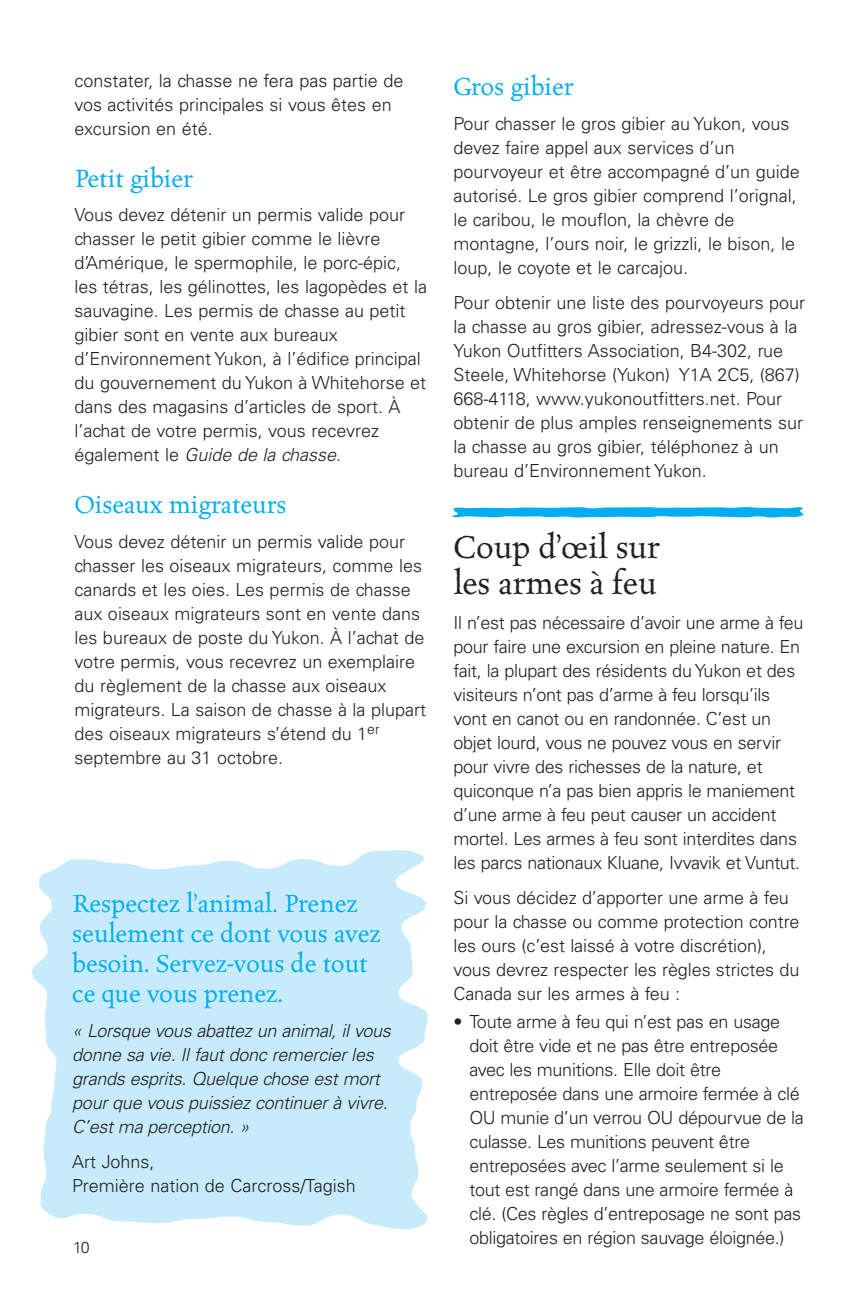
<style>
.page{position:relative;width:864px;height:1296px;background:#fff}
.page>*{position:absolute;margin:0;border:0;box-sizing:border-box;transform-origin:0 0}
.t1{font:36px/36px "Celestia Antiqua";color:#231f1f}
.t2{font:28px/30px "Celestia Antiqua";color:#00adef}
.t3{font:300 18px/24px "Univers";color:#231f1f}
.t4{font:italic 300 18px/24px "Univers";letter-spacing:-.015em;color:#231f1f}
.t5{font:300 16px "Univers";color:#231f1f}
.s1{font-style:italic}
</style>
<div class="page">
<svg style="left:452px;top:507px;width:352px;height:11px;background:#2ebbf1"></svg>
<svg style="left:32px;top:850px;width:396px;height:380px;background:#ceedfb"></svg>
<p class="t3" style="left:74px;top:70px;width:330px">constater, la chasse ne fera pas partie de vos activités principales si vous êtes en excursion en été.</p>
<h2 class="t2" style="left:74px;top:165px;width:120px">Petit gibier</h2>
<p class="t3" style="left:74px;top:205px;width:354px">Vous devez détenir un permis valide pour chasser le petit gibier comme le lièvre d’Amérique, le spermophile, le porc-épic, les tétras, les gélinottes, les lagopèdes et la sauvagine. Les permis de chasse au petit gibier sont en vente aux bureaux d’Environnement Yukon, à l’édifice principal du gouvernement du Yukon à Whitehorse et dans des magasins d’articles de sport. À l’achat de votre permis, vous recevrez également le <span class="s1">Guide de la chasse</span>.</p>
<h2 class="t2" style="left:74px;top:491px;width:214px">Oiseaux migrateurs</h2>
<p class="t3" style="left:74px;top:531px;width:353px">Vous devez détenir un permis valide pour chasser les oiseaux migrateurs, comme les canards et les oies. Les permis de chasse aux oiseaux migrateurs sont en vente dans les bureaux de poste du Yukon. À l’achat de votre permis, vous recevrez un exemplaire du règlement de la chasse aux oiseaux migrateurs. La saison de chasse à la plupart des oiseaux migrateurs s’étend du 1<sup>er </sup>septembre au 31 octobre.</p>
<h2 class="t2" style="left:72px;top:891px;width:310px">Respectez l’animal. Prenez seulement ce dont vous avez besoin. Servez-vous de tout ce que vous prenez.</h2>
<p class="t4" style="left:72px;top:1020px;width:320px">« Lorsque vous abattez un animal, il vous donne sa vie. Il faut donc remercier les grands esprits. Quelque chose est mort pour que vous puissiez continuer à vivre.<br>C’est ma perception. »</p>
<p class="t3" style="left:72px;top:1151px;width:285px">Art Johns,<br>Première nation de Carcross/Tagish</p>
<p class="t5" style="left:73px;top:1242px;width:18px">10</p>
<h2 class="t2" style="left:453px;top:73px;width:122px">Gros gibier</h2>
<p class="t3" style="left:453px;top:113px;width:348px">Pour chasser le gros gibier au Yukon, vous devez faire appel aux services d’un pourvoyeur et être accompagné d’un guide autorisé. Le gros gibier comprend l’orignal, le caribou, le mouflon, la chèvre de montagne, l’ours noir, le grizzli, le bison, le loup, le coyote et le carcajou.</p>
<p class="t3" style="left:453px;top:292px;width:353px">Pour obtenir une liste des pourvoyeurs pour la chasse au gros gibier, adressez-vous à la Yukon Outfitters Association, B4-302, rue Steele, Whitehorse (Yukon) Y1A 2C5, (867)<br>668-4118, www.yukonoutfitters.net. Pour obtenir de plus amples renseignements sur la chasse au gros gibier, téléphonez à un bureau d’Environnement Yukon.</p>
<h1 class="t1" style="left:453px;top:532px;width:208px">Coup d’œil sur les armes à feu</h1>
<p class="t3" style="left:453px;top:612px;width:352px">Il n’est pas nécessaire d’avoir une arme à feu pour faire une excursion en pleine nature. En fait, la plupart des résidents du Yukon et des visiteurs n’ont pas d’arme à feu lorsqu’ils vont en canot ou en randonnée. C’est un objet lourd, vous ne pouvez vous en servir pour vivre des richesses de la nature, et quiconque n’a pas bien appris le maniement d’une arme à feu peut causer un accident mortel. Les armes à feu sont interdites dans les parcs nationaux Kluane, Ivvavik et Vuntut.</p>
<p class="t3" style="left:453px;top:887px;width:348px">Si vous décidez d’apporter une arme à feu pour la chasse ou comme protection contre les ours (c’est laissé à votre discrétion), vous devrez respecter les règles strictes du Canada sur les armes à feu :</p>
<p class="t3" style="left:469px;top:1011px;width:336px;text-indent:-16px">• Toute arme à feu qui n’est pas en usage doit être vide et ne pas être entreposée avec les munitions. Elle doit être entreposée dans une armoire fermée à clé OU munie d’un verrou OU dépourvue de la culasse. Les munitions peuvent être entreposées avec l’arme seulement si le tout est rangé dans une armoire fermée à clé. (Ces règles d’entreposage ne sont pas obligatoires en région sauvage éloignée.)</p>
</div>
